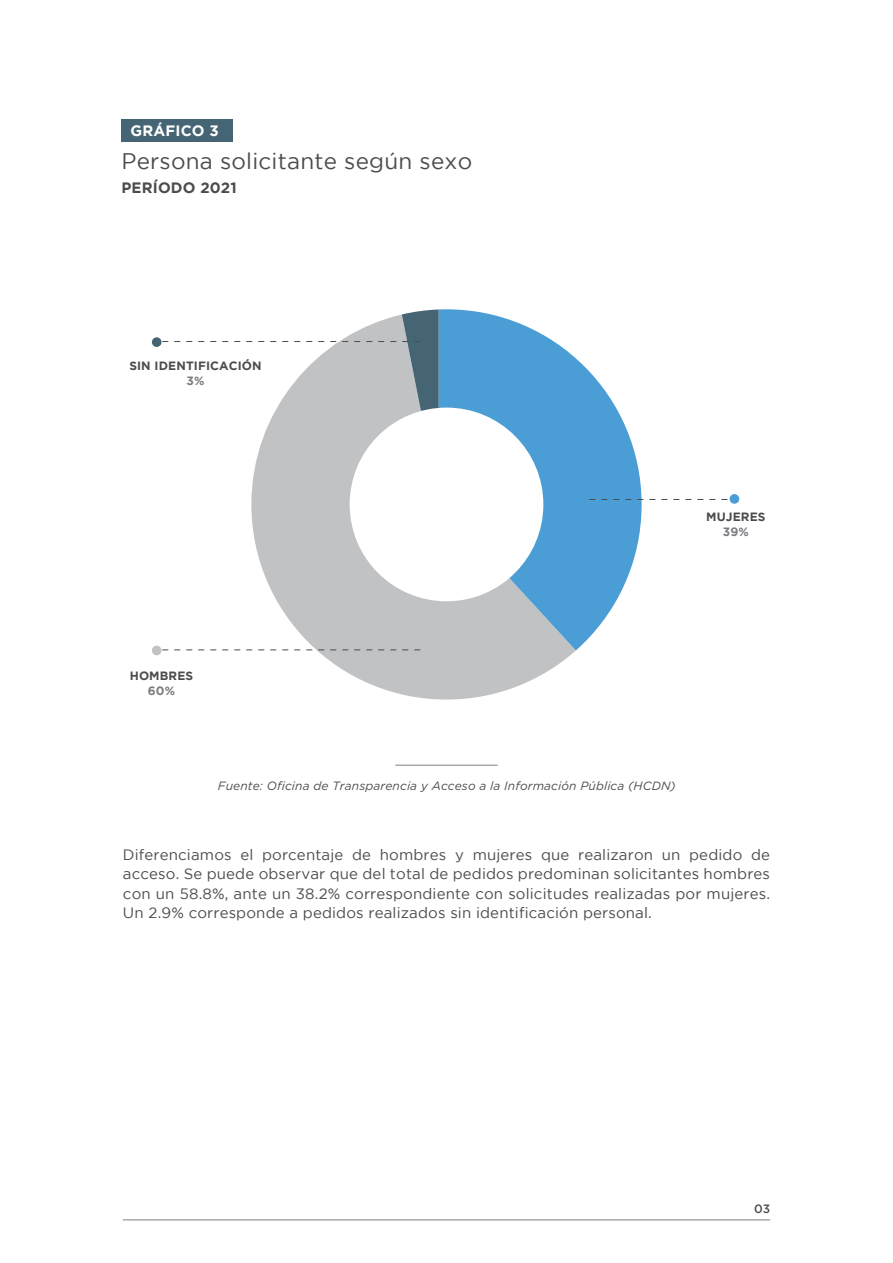
<style>
.page{position:relative;width:893px;height:1263px;background:#fff}
.page>*{position:absolute;margin:0;border:0;box-sizing:border-box;transform-origin:0 0}
.t1{font:22.5px "Gotham";letter-spacing:.01em;color:#4b4c4d}
.t2{font:15px/19.5px "Gotham";letter-spacing:.01em;color:#4b4c4d;text-align:justify}
.t3{font:700 15px "Gotham";letter-spacing:.01em;color:#4b4c4d}
.t4{font:700 15px "Gotham";letter-spacing:.01em;color:#fff}
.t5{font:italic 12px "Gotham";letter-spacing:.01em;color:#4b4c4d}
.t6{font:700 12px "Gotham";letter-spacing:.01em;color:#4b4c4d}
.t7{font:700 12px "Gotham";color:#7a7c7f}
.t8{font:500 12px "Gotham";color:#4b4c4d}
</style>
<div class="page">
<div style="left:121px;top:119px;width:112px;height:22px;background:#456574"></div>
<hr style="left:123px;top:1219px;width:647px;height:1px;background:#a8a9ad">
<svg style="left:251px;top:501px;width:325px;height:198px;fill:#c1c2c4"></svg>
<svg style="left:439px;top:309px;width:203px;height:341px;fill:#4b9dd5"></svg>
<div style="left:350px;top:408px;width:193px;height:193px;background:#fff;border-radius:50%"></div>
<svg style="left:159px;top:309px;width:280px;height:192px"></svg>
<div style="left:152px;top:337px;width:10px;height:10px;background:#456574;border-radius:50%"></div>
<svg style="left:162px;top:649px;width:258px;height:1px"></svg>
<div style="left:152px;top:646px;width:10px;height:9px;background:#c1c2c4;border-radius:50%"></div>
<svg style="left:589px;top:499px;width:141px;height:1px"></svg>
<div style="left:730px;top:494px;width:9px;height:10px;background:#4b9dd5;border-radius:50%"></div>
<hr style="left:395px;top:764px;width:103px;height:2px;background:#a8a9ad">
<p class="t4" style="left:131px;top:122px;width:90px">GRÁFICO 3</p>
<h1 class="t1" style="left:121px;top:148px;width:352px">Persona solicitante según sexo</h1>
<p class="t3" style="left:121px;top:179px;width:117px">PERÍODO 2021</p>
<p class="t6" style="left:129px;top:359px;width:134px">SIN IDENTIFICACIÓN</p>
<p class="t7" style="left:187px;top:374px;width:19px">3%</p>
<p class="t6" style="left:706px;top:510px;width:61px">MUJERES</p>
<p class="t7" style="left:723px;top:525px;width:27px">39%</p>
<p class="t6" style="left:130px;top:669px;width:65px">HOMBRES</p>
<p class="t7" style="left:148px;top:684px;width:29px">60%</p>
<p class="t5" style="left:218px;top:779px;width:460px">Fuente: Oficina de Transparencia y Acceso a la Información Pública (HCDN)</p>
<p class="t2" style="left:123px;top:844px;width:649px">Diferenciamos el porcentaje de hombres y mujeres que realizaron un pedido de acceso. Se puede observar que del total de pedidos predominan solicitantes hombres con un 58.8%, ante un 38.2% correspondiente con solicitudes realizadas por mujeres.<br>Un 2.9% corresponde a pedidos realizados sin identificación personal.</p>
<p class="t8" style="left:754px;top:1201px;width:18px">03</p>
</div>
